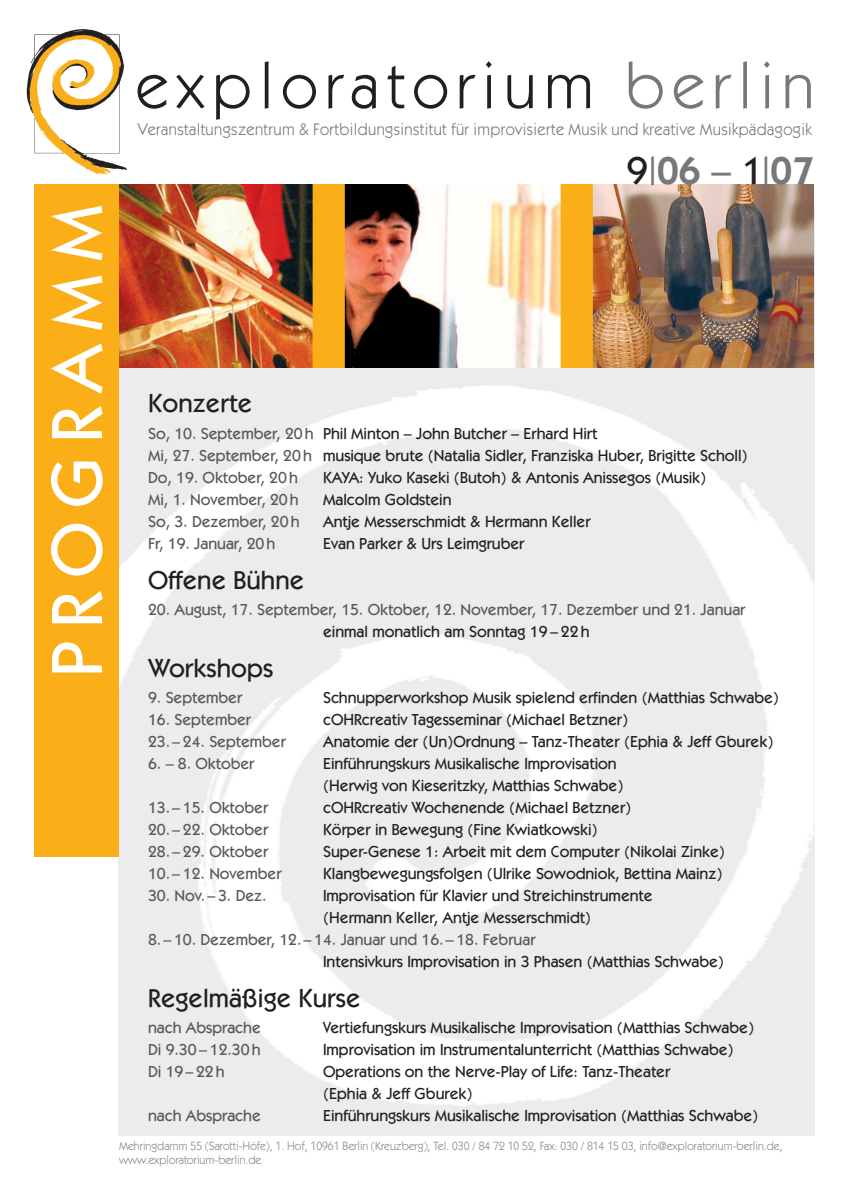
<style>
.page{position:relative;width:842px;height:1191px;background:#fff}
.page>*{position:absolute;margin:0;border:0;box-sizing:border-box;transform-origin:0 0}
.t1{font:500 72px "Itc Kabel";letter-spacing:.19em;color:#fff}
.t2{font:64.4px "Itc Kabel";letter-spacing:.12em;color:#231f20}
.t3{font:600 39px "Itc Kabel";color:#76787b}
.t4{font:500 26px "Itc Kabel";color:#231f20}
.t5{font:16.8px "Itc Kabel";letter-spacing:.025em;color:#76787b}
.t6{font:500 16px/22px "Itc Kabel";letter-spacing:-.005em;color:#231f20}
.t7{font:500 16px "Itc Kabel";letter-spacing:-.005em;color:#57585a}
.t8{font:12px/14px "Itc Kabel";color:#87898c}
.s1{color:#76787b}
.s2{font-weight:500;color:#231f20}
.s3{font-weight:400;font-size:41px}
.s4{font-weight:500}
.s5{color:#57585a}
</style>
<div class="page">
<img style="left:118px;top:367px;width:696px;height:768px">
<img style="left:119px;top:184px;width:695px;height:183px">
<img style="left:26px;top:29px;width:102px;height:146px">
<div style="left:35px;top:184px;width:84px;height:672px;background:#faaf18"></div>
<h1 class="t1" style="left:34px;top:677px;width:473px;rotate:-90deg">PROGRAMM</h1>
<h2 class="t2" style="left:136px;top:48px;width:680px">exploratorium <span class="s1">berlin</span></h2>
<p class="t5" style="left:138px;top:119px;width:675px">Veranstaltungszentrum &amp; Fortbildungsinstitut für improvisierte Musik und kreative Musikpädagogik</p>
<h3 class="t4" style="left:148px;top:387px;width:106px">Konzerte</h3>
<h3 class="t3" style="left:626px;top:148px;width:189px"><span class="s2">9</span><span class="s3">I</span>06 <span class="s4">–</span> <span class="s2">1</span><span class="s3">I</span>07</h3>
<p class="t6" style="left:148px;top:422px;width:601px"><span class="s5">So, 10. September, 20h</span> Phil Minton – John Butcher – Erhard Hirt<br><span class="s5">Mi, 27. September, 20h</span> musique brute (Natalia Sidler, Franziska Huber, Brigitte Scholl)<br><span class="s5">Do, 19. Oktober, 20h</span></p>
<p class="t6" style="left:323px;top:466px;width:385px">KAYA: Yuko Kaseki (Butoh) &amp; Antonis Anissegos (Musik)</p>
<p class="t7" style="left:148px;top:490px;width:152px">Mi, 1. November, 20h</p>
<p class="t6" style="left:323px;top:488px;width:130px">Malcolm Goldstein</p>
<p class="t7" style="left:148px;top:512px;width:153px">So, 3. Dezember, 20h</p>
<p class="t6" style="left:323px;top:510px;width:269px">Antje Messerschmidt &amp; Hermann Keller</p>
<p class="t7" style="left:148px;top:534px;width:129px">Fr, 19. Januar, 20h</p>
<p class="t6" style="left:323px;top:532px;width:203px">Evan Parker &amp; Urs Leimgruber</p>
<h3 class="t4" style="left:148px;top:564px;width:158px">Offene Bühne</h3>
<p class="t7" style="left:148px;top:600px;width:599px">20. August, 17. September, 15. Oktober, 12. November, 17. Dezember und 21. Januar</p>
<p class="t6" style="left:323px;top:620px;width:268px">einmal monatlich am Sonntag 19 – 22h</p>
<h3 class="t4" style="left:148px;top:652px;width:126px">Workshops</h3>
<p class="t7" style="left:148px;top:688px;width:96px">9. September</p>
<p class="t6" style="left:323px;top:686px;width:457px">Schnupperworkshop Musik spielend erfinden (Matthias Schwabe)</p>
<p class="t7" style="left:148px;top:710px;width:105px">16. September</p>
<p class="t6" style="left:323px;top:708px;width:307px">cOHRcreativ Tagesseminar (Michael Betzner)</p>
<p class="t7" style="left:148px;top:732px;width:139px">23. – 24. September</p>
<p class="t6" style="left:323px;top:730px;width:452px">Anatomie der (Un)Ordnung – Tanz-Theater (Ephia &amp; Jeff Gburek)</p>
<p class="t7" style="left:148px;top:754px;width:108px">6. – 8. Oktober</p>
<p class="t6" style="left:323px;top:752px;width:302px">Einführungskurs Musikalische Improvisation (Herwig von Kieseritzky, Matthias Schwabe)</p>
<p class="t7" style="left:148px;top:798px;width:122px">13. – 15. Oktober</p>
<p class="t6" style="left:323px;top:796px;width:310px">cOHRcreativ Wochenende (Michael Betzner)</p>
<p class="t7" style="left:148px;top:820px;width:122px">20. – 22. Oktober</p>
<p class="t6" style="left:323px;top:818px;width:276px">Körper in Bewegung (Fine Kwiatkowski)</p>
<p class="t7" style="left:148px;top:842px;width:122px">28. – 29. Oktober</p>
<p class="t6" style="left:323px;top:840px;width:404px">Super-Genese 1: Arbeit mit dem Computer (Nikolai Zinke)</p>
<p class="t7" style="left:148px;top:864px;width:135px">10. – 12. November</p>
<p class="t6" style="left:323px;top:862px;width:401px">Klangbewegungsfolgen (Ulrike Sowodniok, Bettina Mainz)</p>
<p class="t7" style="left:148px;top:886px;width:120px">30. Nov. – 3. Dez.</p>
<p class="t6" style="left:323px;top:884px;width:331px">Improvisation für Klavier und Streichinstrumente (Hermann Keller, Antje Messerschmidt)</p>
<p class="t7" style="left:148px;top:930px;width:389px">8. – 10. Dezember, 12. – 14. Januar und 16. – 18. Februar</p>
<p class="t6" style="left:323px;top:950px;width:402px">Intensivkurs Improvisation in 3 Phasen (Matthias Schwabe)</p>
<h3 class="t4" style="left:148px;top:982px;width:214px">Regelmäßige Kurse</h3>
<p class="t7" style="left:148px;top:1018px;width:114px">nach Absprache</p>
<p class="t6" style="left:323px;top:1016px;width:433px">Vertiefungskurs Musikalische Improvisation (Matthias Schwabe)</p>
<p class="t7" style="left:148px;top:1040px;width:114px">Di 9.30 – 12.30h</p>
<p class="t6" style="left:323px;top:1038px;width:412px">Improvisation im Instrumentalunterricht (Matthias Schwabe)</p>
<p class="t7" style="left:148px;top:1062px;width:78px">Di 19–22h</p>
<p class="t6" style="left:323px;top:1060px;width:349px">Operations on the Nerve-Play of Life: Tanz-Theater (Ephia &amp; Jeff Gburek)</p>
<p class="t7" style="left:148px;top:1106px;width:114px">nach Absprache</p>
<p class="t6" style="left:323px;top:1104px;width:437px">Einführungskurs Musikalische Improvisation (Matthias Schwabe)</p>
<p class="t8" style="left:119px;top:1138px;width:665px">Mehringdamm 55 (Sarotti-Höfe), 1. Hof, 10961 Berlin (Kreuzberg), Tel. 030 / 84 72 10 52, Fax: 030 / 814 15 03, info@exploratorium-berlin.de, www.exploratorium-berlin.de</p>
</div>
